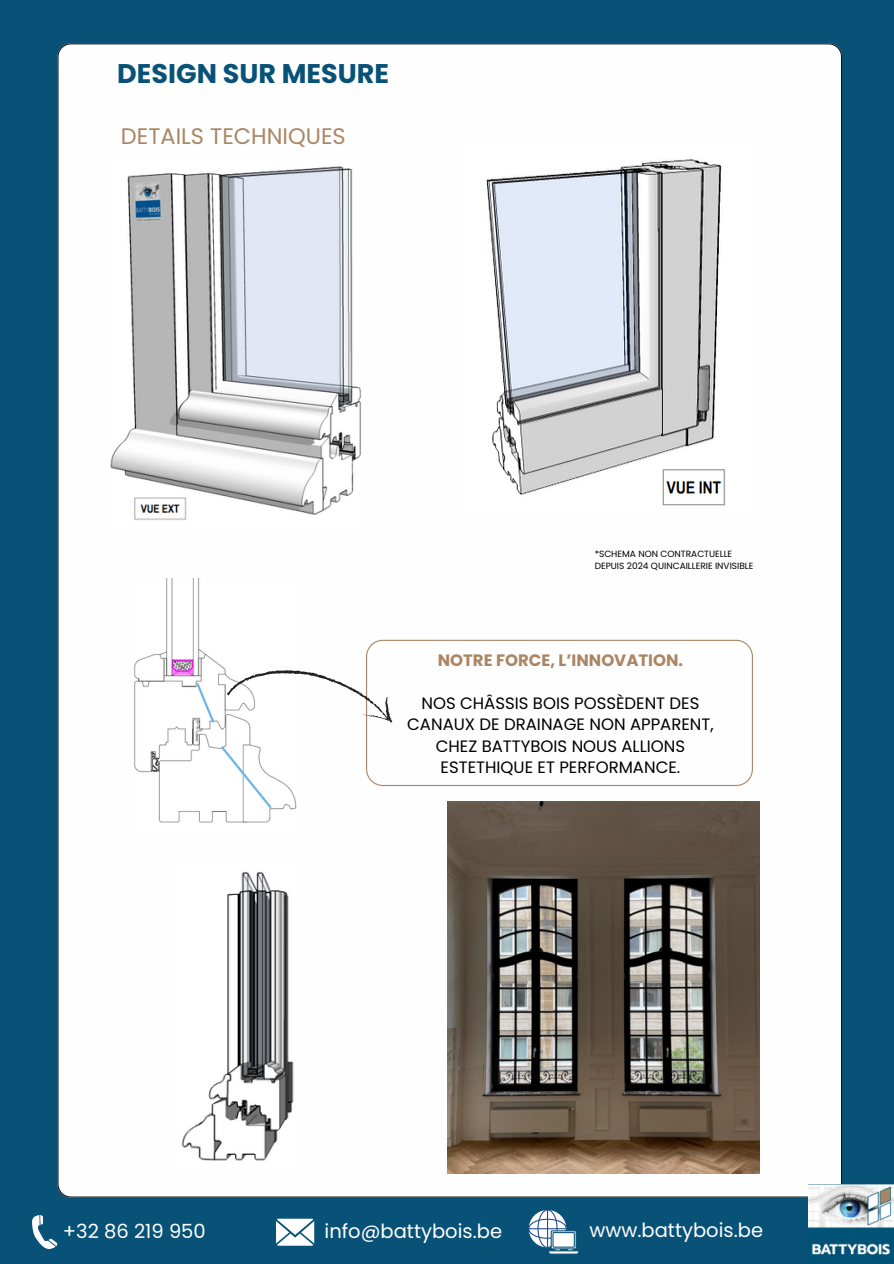
<style>
.page{position:relative;width:894px;height:1264px;background:#fff}
.page>*{position:absolute;margin:0;border:0;box-sizing:border-box;transform-origin:0 0}
.t1{font:700 27px "Poppins";color:#075276}
.t2{font:22.5px "Poppins";color:#aa8664}
.t3{font:19.5px "Poppins";color:#fff}
.t4{font:16.5px/21.3px "Poppins";color:#000;text-align:center}
.t5{font:700 16.5px "Poppins";color:#aa8664}
.t6{font:9px "Poppins";color:#000}
</style>
<div class="page">
<div style="left:0;top:0;width:893px;height:1263px;background:#075276"></div>
<div style="left:57px;top:43px;width:784px;height:1154px;background:#fefefe"></div>
<img style="left:808px;top:1184px;width:85px;height:71px">
<svg style="left:32px;top:1215px;width:25px;height:34px"></svg>
<svg style="left:276px;top:1218px;width:38px;height:27px"></svg>
<svg style="left:528px;top:1209px;width:51px;height:45px"></svg>
<div style="left:366px;top:639px;width:386px;height:147px;background:#fefeff"></div>
<img style="left:131px;top:578px;width:166px;height:256px">
<svg style="left:218px;top:743px;width:56px;height:67px"></svg>
<svg style="left:227px;top:670px;width:165px;height:52px"></svg>
<svg style="left:194px;top:680px;width:22px;height:45px"></svg>
<img style="left:109px;top:159px;width:254px;height:372px">
<img style="left:460px;top:138px;width:293px;height:376px">
<img style="left:175px;top:860px;width:123px;height:309px">
<img style="left:447px;top:801px;width:311px;height:372px">
<p class="t1" style="left:117px;top:54px;width:273px">DESIGN SUR MESURE</p>
<p class="t2" style="left:121px;top:121px;width:226px">DETAILS TECHNIQUES</p>
<h5 class="t6" style="left:594px;top:548px;width:139px">*SCHEMA NON CONTRACTUELLE</h5>
<h6 class="t6" style="left:594px;top:559px;width:160px">DEPUIS 2024 QUINCAILLERIE INVISIBLE</h6>
<p class="t5" style="left:437px;top:648px;width:247px">NOTRE FORCE, L’INNOVATION.</p>
<p class="t4" style="left:407px;top:692px;width:308px">NOS CHÂSSIS BOIS POSSÈDENT DES<br>CANAUX DE DRAINAGE NON APPARENT,<br>CHEZ BATTYBOIS NOUS ALLIONS<br>ESTETHIQUE ET PERFORMANCE.</p>
<p class="t3" style="left:63px;top:1217px;width:144px">+32 86 219 950</p>
<p class="t3" style="left:324px;top:1217px;width:179px">info@battybois.be</p>
<p class="t3" style="left:589px;top:1216px;width:175px">www.battybois.be</p>
</div>
